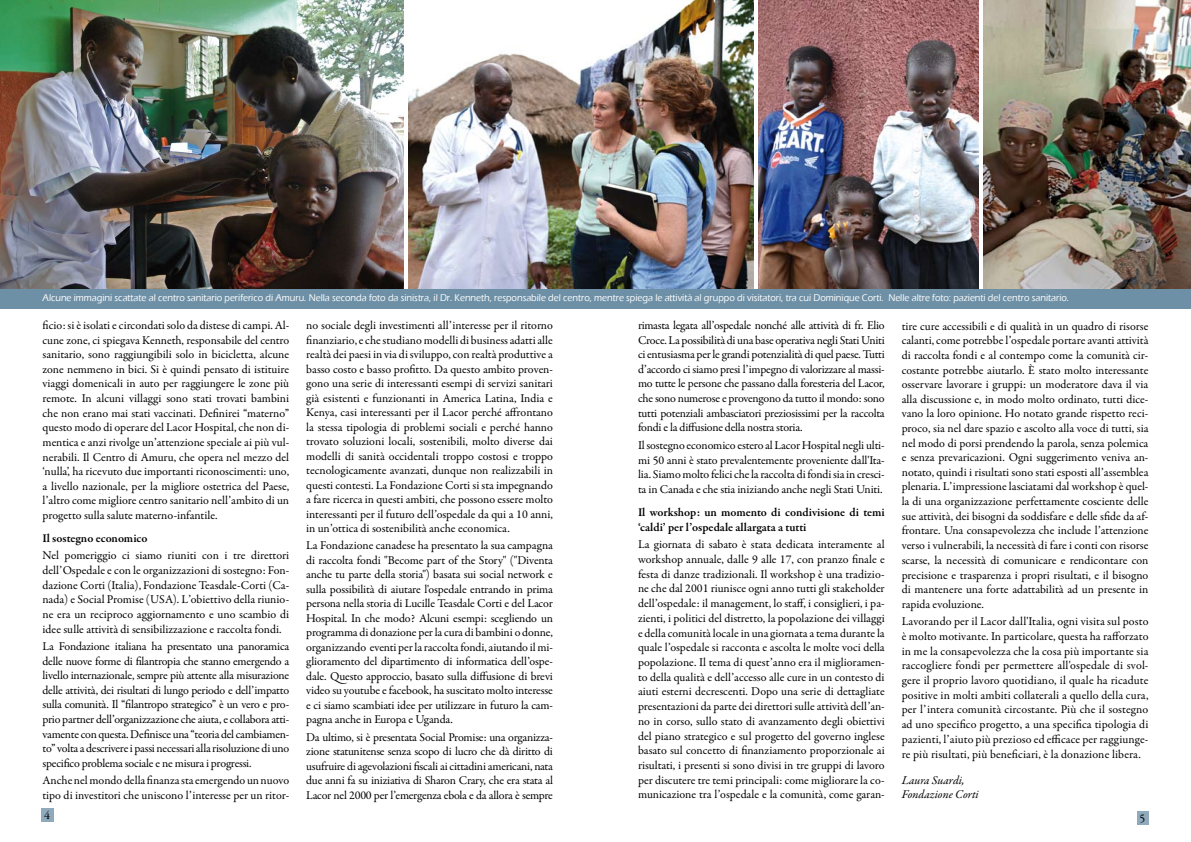
<style>
.page{position:relative;width:1191px;height:842px;background:#fff}
.page>*{position:absolute;margin:0;border:0;box-sizing:border-box;transform-origin:0 0}
.t1{font:12px/14.6px "Garamond Premr Pro";letter-spacing:-.01em;color:#000;text-align:justify}
.t2{font:600 12px/14.7px "Garamond Premr Pro";letter-spacing:-.015em;color:#000}
.t3{font:italic 12px/14.7px "Garamond Premr Pro";letter-spacing:-.005em;color:#000}
.t4{font:500 10.1px "Eras ITC";color:#fff;scale:.92 1}
</style>
<div class="page">
<img style="left:983px;top:0;width:208px;height:289px">
<div style="left:1136px;top:812px;width:12px;height:13px;background:#8faabc"></div>
<img style="left:758px;top:0;width:220px;height:289px">
<svg style="left:978px;top:0;width:1px;height:289px"></svg>
<img style="left:408px;top:0;width:346px;height:289px">
<div style="left:42px;top:808px;width:12px;height:13px;background:#8faabc"></div>
<div style="left:41px;top:808px;width:12px;height:13px;background:#8faabc"></div>
<img style="left:0;top:0;width:404px;height:289px">
<div style="left:0;top:289px;width:1191px;height:19px;background:#6e90a6"></div>
<p class="t4" style="left:43px;top:292px;width:1117px">Alcune immagini scattate al centro sanitario periferico di Amuru. Nella seconda foto da sinistra, il Dr. Kenneth, responsabile del centro, mentre spiega le attività al gruppo di visitatori, tra cui Dominique Corti. Nelle altre foto: pazienti del centro sanitario.</p>
<p class="t1" style="left:43px;top:318px;width:248px">ficio: si è isolati e circondati solo da distese di campi. Al&shy;cune zone, ci spiegava Kenneth, responsabile del centro sanitario, sono raggiungibili solo in bicicletta, alcune zone nemmeno in bici. Si è quindi pensato di istituire viaggi domenicali in auto per raggiungere le zone più remote. In alcuni villaggi sono stati trovati bambini che non erano mai stati vaccinati. Definirei “materno” questo modo di operare del Lacor Hospital, che non di&shy;mentica e anzi rivolge un’attenzione speciale ai più vul&shy;nerabili. Il Centro di Amuru, che opera nel mezzo del ‘nulla’, ha ricevuto due importanti riconoscimenti: uno, a livello nazionale, per la migliore ostetrica del Paese, l’altro come migliore centro sanitario nell’ambito di un progetto sulla salute materno-infantile.</p>
<p class="t2" style="left:43px;top:531px;width:107px">Il sostegno economico</p>
<p class="t1" style="left:43px;top:549px;width:248px">Nel pomeriggio ci siamo riuniti con i tre direttori dell’Ospedale e con le organizzazioni di sostegno: Fon&shy;dazione Corti (Italia), Fondazione Teasdale-Corti (Ca&shy;nada) e Social Promise (USA). L’obiettivo della riunio&shy;ne era un reciproco aggiornamento e uno scambio di idee sulle attività di sensibilizzazione e raccolta fondi.</p>
<p class="t1" style="left:43px;top:639px;width:248px">La Fondazione italiana ha presentato una panoramica delle nuove forme di filantropia che stanno emergendo a livello internazionale, sempre più attente alla misurazione delle attività, dei risultati di lungo periodo e dell’impatto sulla comunità. Il “filantropo strategico” è un vero e pro&shy;prio partner dell’organizzazione che aiuta, e collabora atti&shy;vamente con questa. Definisce una “teoria del cambiamen&shy;to” volta a descrivere i passi necessari alla risoluzione di uno specifico problema sociale e ne misura i progressi.</p>
<p class="t1" style="left:43px;top:773px;width:248px">Anche nel mondo della finanza sta emergendo un nuovo tipo di investitori che uniscono l’interesse per un ritor-</p>
<p class="t1" style="left:44px;top:808px;width:7px">4</p>
<p class="t1" style="left:306px;top:318px;width:248px">no sociale degli investimenti all’interesse per il ritorno finanziario, e che studiano modelli di business adatti alle realtà dei paesi in via di sviluppo, con realtà produttive a basso costo e basso profitto. Da questo ambito proven&shy;gono una serie di interessanti esempi di servizi sanitari già esistenti e funzionanti in America Latina, India e Kenya, casi interessanti per il Lacor perché affrontano la stessa tipologia di problemi sociali e perché hanno trovato soluzioni locali, sostenibili, molto diverse dai modelli di sanità occidentali troppo costosi e troppo tecnologicamente avanzati, dunque non realizzabili in questi contesti. La Fondazione Corti si sta impegnando a fare ricerca in questi ambiti, che possono essere molto interessanti per il futuro dell’ospedale da qui a 10 anni, in un’ottica di sostenibilità anche economica.</p>
<p class="t1" style="left:306px;top:539px;width:248px">La Fondazione canadese ha presentato la sua campagna di raccolta fondi "Become part of the Story" ("Diventa anche tu parte della storia") basata sui social network e sulla possibilità di aiutare l'ospedale entrando in prima persona nella storia di Lucille Teasdale Corti e del Lacor Hospital. In che modo? Alcuni esempi: scegliendo un programma di donazione per la cura di bambini o donne, organizzando eventi per la raccolta fondi, aiutando il mi&shy;glioramento del dipartimento di informatica dell’ospe&shy;dale. Questo approccio, basato sulla diffusione di brevi video su youtube e facebook, ha suscitato molto interesse e ci siamo scambiati idee per utilizzare in futuro la cam&shy;pagna anche in Europa e Uganda.</p>
<p class="t1" style="left:306px;top:730px;width:248px">Da ultimo, si è presentata Social Promise: una organizza&shy;zione statunitense senza scopo di lucro che dà diritto di usufruire di agevolazioni fiscali ai cittadini americani, nata due anni fa su iniziativa di Sharon Crary, che era stata al Lacor nel 2000 per l’emergenza ebola e da allora è sempre</p>
<p class="t1" style="left:638px;top:318px;width:248px">rimasta legata all’ospedale nonché alle attività di fr. Elio Croce. La possibilità di una base operativa negli Stati Uniti ci entusiasma per le grandi potenzialità di quel paese. Tutti d’accordo ci siamo presi l’impegno di valorizzare al massi&shy;mo tutte le persone che passano dalla foresteria del Lacor, che sono numerose e provengono da tutto il mondo: sono tutti potenziali ambasciatori preziosissimi per la raccolta fondi e la diffusione della nostra storia.</p>
<p class="t1" style="left:638px;top:438px;width:248px">Il sostegno economico estero al Lacor Hospital negli ulti&shy;mi 50 anni è stato prevalentemente proveniente dall'Ita&shy;lia. Siamo molto felici che la raccolta di fondi sia in cresci&shy;ta in Canada e che stia iniziando anche negli Stati Uniti.</p>
<p class="t2" style="left:638px;top:505px;width:248px">Il workshop: un momento di condivisione di temi ‘caldi’ per l’ospedale allargata a tutti</p>
<p class="t1" style="left:638px;top:537px;width:248px">La giornata di sabato è stata dedicata interamente al workshop annuale, dalle 9 alle 17, con pranzo finale e festa di danze tradizionali. Il workshop è una tradizio&shy;ne che dal 2001 riunisce ogni anno tutti gli stakeholder dell’ospedale: il management, lo staff, i consiglieri, i pa&shy;zienti, i politici del distretto, la popolazione dei villaggi e della comunità locale in una giornata a tema durante la quale l’ospedale si racconta e ascolta le molte voci della popolazione. Il tema di quest’anno era il miglioramen&shy;to della qualità e dell’accesso alle cure in un contesto di aiuti esterni decrescenti. Dopo una serie di dettagliate presentazioni da parte dei direttori sulle attività dell’an&shy;no in corso, sullo stato di avanzamento degli obiettivi del piano strategico e sul progetto del governo inglese basato sul concetto di finanziamento proporzionale ai risultati, i presenti si sono divisi in tre gruppi di lavoro per discutere tre temi principali: come migliorare la co&shy;municazione tra l’ospedale e la comunità, come garan-</p>
<p class="t1" style="left:901px;top:319px;width:248px">tire cure accessibili e di qualità in un quadro di risorse calanti, come potrebbe l’ospedale portare avanti attività di raccolta fondi e al contempo come la comunità cir&shy;costante potrebbe aiutarlo. È stato molto interessante osservare lavorare i gruppi: un moderatore dava il via alla discussione e, in modo molto ordinato, tutti dice&shy;vano la loro opinione. Ho notato grande rispetto reci&shy;proco, sia nel dare spazio e ascolto alla voce di tutti, sia nel modo di porsi prendendo la parola, senza polemica e senza prevaricazioni. Ogni suggerimento veniva an&shy;notato, quindi i risultati sono stati esposti all’assemblea plenaria. L’impressione lasciatami dal workshop è quel&shy;la di una organizzazione perfettamente cosciente delle sue attività, dei bisogni da soddisfare e delle sfide da af&shy;frontare. Una consapevolezza che include l’attenzione verso i vulnerabili, la necessità di fare i conti con risorse scarse, la necessità di comunicare e rendicontare con precisione e trasparenza i propri risultati, e il bisogno di mantenere una forte adattabilità ad un presente in rapida evoluzione.</p>
<p class="t1" style="left:901px;top:614px;width:248px">Lavorando per il Lacor dall'Italia, ogni visita sul posto è molto motivante. In particolare, questa ha rafforzato in me la consapevolezza che la cosa più importante sia raccogliere fondi per permettere all'ospedale di svol&shy;gere il proprio lavoro quotidiano, il quale ha ricadute positive in molti ambiti collaterali a quello della cura, per l’intera comunità circostante. Più che il sostegno ad uno specifico progetto, a una specifica tipologia di pazienti, l’aiuto più prezioso ed efficace per raggiunge&shy;re più risultati, più beneficiari, è la donazione libera.</p>
<p class="t3" style="left:901px;top:773px;width:78px">Laura Suardi,<br>Fondazione Corti</p>
<p class="t1" style="left:1139px;top:811px;width:7px">5</p>
</div>
